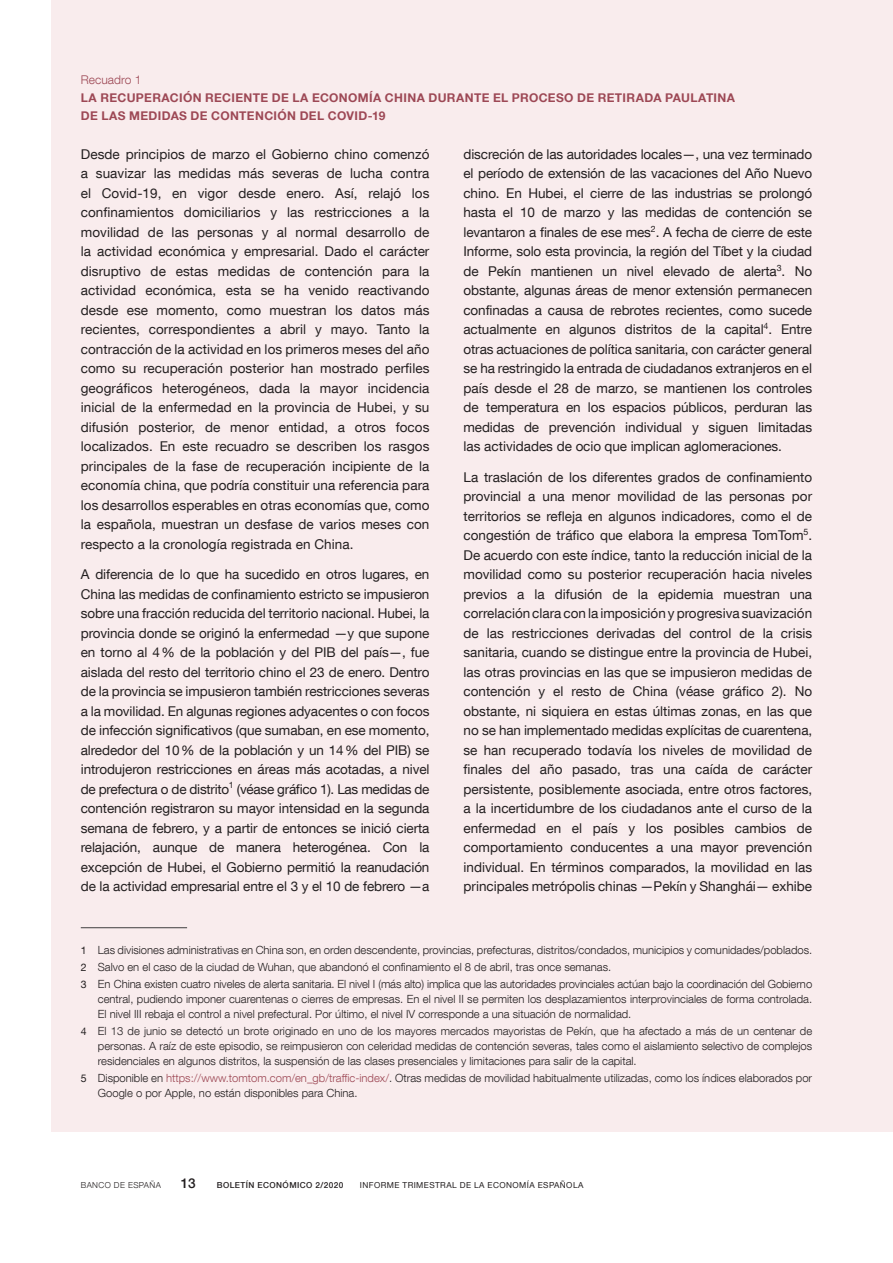
<style>
.page{position:relative;width:893px;height:1263px;background:#fff}
.page>*{position:absolute;margin:0;border:0;box-sizing:border-box;transform-origin:0 0}
.Texto_recuadro{font:13.5px/19.5px "Bd E Neue Helvetica";color:#231f20;text-align:justify}
.t1{font:500 13.5px "Bd E Neue Helvetica";color:#231f20}
.Título_recuadro{font:700 12px/18px "Bd E Neue Helvetica";letter-spacing:.03em;color:#9d4855}
.Numero_recuadro{font:300 12px "Bd E Neue Helvetica";letter-spacing:.005em;color:#9d4855}
.Citas_recuadro{font:300 11.25px/15px "Bd E Neue Helvetica";color:#231f20;text-align:justify}
.t2{font:8.25px "Bd E Neue Helvetica";letter-spacing:.05em;color:#231f20}
.t3{font:500 8.25px "Bd E Neue Helvetica";letter-spacing:.05em;color:#231f20}
.t4{font:300 8.25px "Bd E Neue Helvetica";letter-spacing:.05em;color:#231f20}
.s1{font-weight:400;font-size:10.5px}
.s2{color:#9d4855}
</style>
<div class="page">
<div style="left:51px;top:0;width:842px;height:1131px;background:#f9eced"></div>
<hr style="left:81px;top:927px;width:106px;height:1px;background:#3e3e3f">
<p class="Numero_recuadro" style="left:81px;top:72px;width:62px">Recuadro 1</p>
<p class="Título_recuadro" style="left:81px;top:88px;width:656px">LA RECUPERACIÓN RECIENTE DE LA ECONOMÍA CHINA DURANTE EL PROCESO DE RETIRADA PAULATINA<br>DE LAS MEDIDAS DE CONTENCIÓN DEL COVID-19</p>
<p class="Texto_recuadro" style="left:81px;top:144px;width:350px">Desde principios de marzo el Gobierno chino comenzó a suavizar las medidas más severas de lucha contra el Covid‑19, en vigor desde enero. Así, relajó los confinamientos domiciliarios y las restricciones a la movilidad de las personas y al normal desarrollo de la actividad económica y empresarial. Dado el carácter disruptivo de estas medidas de contención para la actividad económica, esta se ha venido reactivando desde ese momento, como muestran los datos más recientes, correspondientes a abril y mayo. Tanto la contracción de la actividad en los primeros meses del año como su recuperación posterior han mostrado perfiles geográficos heterogéneos, dada la mayor incidencia inicial de la enfermedad en la provincia de Hubei, y su difusión posterior, de menor entidad, a otros focos localizados. En este recuadro se describen los rasgos principales de la fase de recuperación incipiente de la economía china, que podría constituir una referencia para los desarrollos esperables en otras economías que, como la española, muestran un desfase de varios meses con respecto a la cronología registrada en China.</p>
<p class="Texto_recuadro" style="left:81px;top:564px;width:350px">A diferencia de lo que ha sucedido en otros lugares, en China las medidas de confinamiento estricto se impusieron sobre una fracción reducida del territorio nacional. Hubei, la provincia donde se originó la enfermedad —y que supone en torno al 4% de la población y del PIB del país—, fue aislada del resto del territorio chino el 23 de enero. Dentro de la provincia se impusieron también restricciones severas a la movilidad. En algunas regiones adyacentes o con focos de infección significativos (que sumaban, en ese momento, alrededor del 10% de la población y un 14% del PIB) se introdujeron restricciones en áreas más acotadas, a nivel de prefectura o de distrito<sup>1</sup> (véase gráfico 1). Las medidas de contención registraron su mayor intensidad en la segunda semana de febrero, y a partir de entonces se inició cierta relajación, aunque de manera heterogénea. Con la excepción de Hubei, el Gobierno permitió la reanudación de la actividad empresarial entre el 3 y el 10 de febrero —a</p>
<p class="Texto_recuadro" style="left:463px;top:144px;width:350px">discreción de las autoridades locales—, una vez terminado el período de extensión de las vacaciones del Año Nuevo chino. En Hubei, el cierre de las industrias se prolongó hasta el 10 de marzo y las medidas de contención se levantaron a finales de ese mes<sup>2</sup>. A fecha de cierre de este Informe, solo esta provincia, la región del Tíbet y la ciudad de Pekín mantienen un nivel elevado de alerta<sup>3</sup>. No obstante, algunas áreas de menor extensión permanecen confinadas a causa de rebrotes recientes, como sucede actualmente en algunos distritos de la capital<sup>4</sup>. Entre otras actuaciones de política sanitaria, con carácter general se ha restringido la entrada de ciudadanos extranjeros en el país desde el 28 de marzo, se mantienen los controles de temperatura en los espacios públicos, perduran las medidas de prevención individual y siguen limitadas las actividades de ocio que implican aglomeraciones.</p>
<p class="Texto_recuadro" style="left:463px;top:467px;width:350px">La traslación de los diferentes grados de confinamiento provincial a una menor movilidad de las personas por territorios se refleja en algunos indicadores, como el de congestión de tráfico que elabora la empresa TomTom<sup>5</sup>.<br>De acuerdo con este índice, tanto la reducción inicial de la movilidad como su posterior recuperación hacia niveles previos a la difusión de la epidemia muestran una correlación clara con la imposición y progresiva suavización de las restricciones derivadas del control de la crisis sanitaria, cuando se distingue entre la provincia de Hubei, las otras provincias en las que se impusieron medidas de contención y el resto de China (véase gráfico 2). No obstante, ni siquiera en estas últimas zonas, en las que no se han implementado medidas explícitas de cuarentena, se han recuperado todavía los niveles de movilidad de finales del año pasado, tras una caída de carácter persistente, posiblemente asociada, entre otros factores, a la incertidumbre de los ciudadanos ante el curso de la enfermedad en el país y los posibles cambios de comportamiento conducentes a una mayor prevención individual. En términos comparados, la movilidad en las principales metrópolis chinas —Pekín y Shanghái— exhibe</p>
<p class="Citas_recuadro" style="left:81px;top:942px;width:733px"><span class="s1">1</span> Las divisiones administrativas en China son, en orden descendente, provincias, prefecturas, distritos/condados, municipios y comunidades/poblados.</p>
<p class="Citas_recuadro" style="left:81px;top:959px;width:532px"><span class="s1">2</span> Salvo en el caso de la ciudad de Wuhan, que abandonó el confinamiento el 8 de abril, tras once semanas.</p>
<p class="Citas_recuadro" style="left:98px;top:976px;width:716px;text-indent:-17px"><span class="s1">3</span> En China existen cuatro niveles de alerta sanitaria. El nivel I (más alto) implica que las autoridades provinciales actúan bajo la coordinación del Gobierno central, pudiendo imponer cuarentenas o cierres de empresas. En el nivel II se permiten los desplazamientos interprovinciales de forma controlada.<br>El nivel III rebaja el control a nivel prefectural. Por último, el nivel IV corresponde a una situación de normalidad.</p>
<p class="Citas_recuadro" style="left:98px;top:1023px;width:716px;text-indent:-17px"><span class="s1">4</span> El 13 de junio se detectó un brote originado en uno de los mayores mercados mayoristas de Pekín, que ha afectado a más de un centenar de personas. A raíz de este episodio, se reimpusieron con celeridad medidas de contención severas, tales como el aislamiento selectivo de complejos residenciales en algunos distritos, la suspensión de las clases presenciales y limitaciones para salir de la capital.</p>
<p class="Citas_recuadro" style="left:98px;top:1070px;width:716px;text-indent:-17px"><span class="s1">5</span> Disponible en <span class="s2">https://www.tomtom.com/en_gb/traffic-index/</span>. Otras medidas de movilidad habitualmente utilizadas, como los índices elaborados por<br>Google o por Apple, no están disponibles para China.</p>
<p class="t4" style="left:81px;top:1180px;width:82px">BANCO DE ESPAÑA</p>
<p class="t1" style="left:181px;top:1175px;width:16px">13</p>
<p class="t3" style="left:217px;top:1180px;width:128px">BOLETÍN ECONÓMICO 2/2020</p>
<p class="t2" style="left:360px;top:1180px;width:225px">INFORME TRIMESTRAL DE LA ECONOMÍA ESPAÑOLA</p>
</div>
